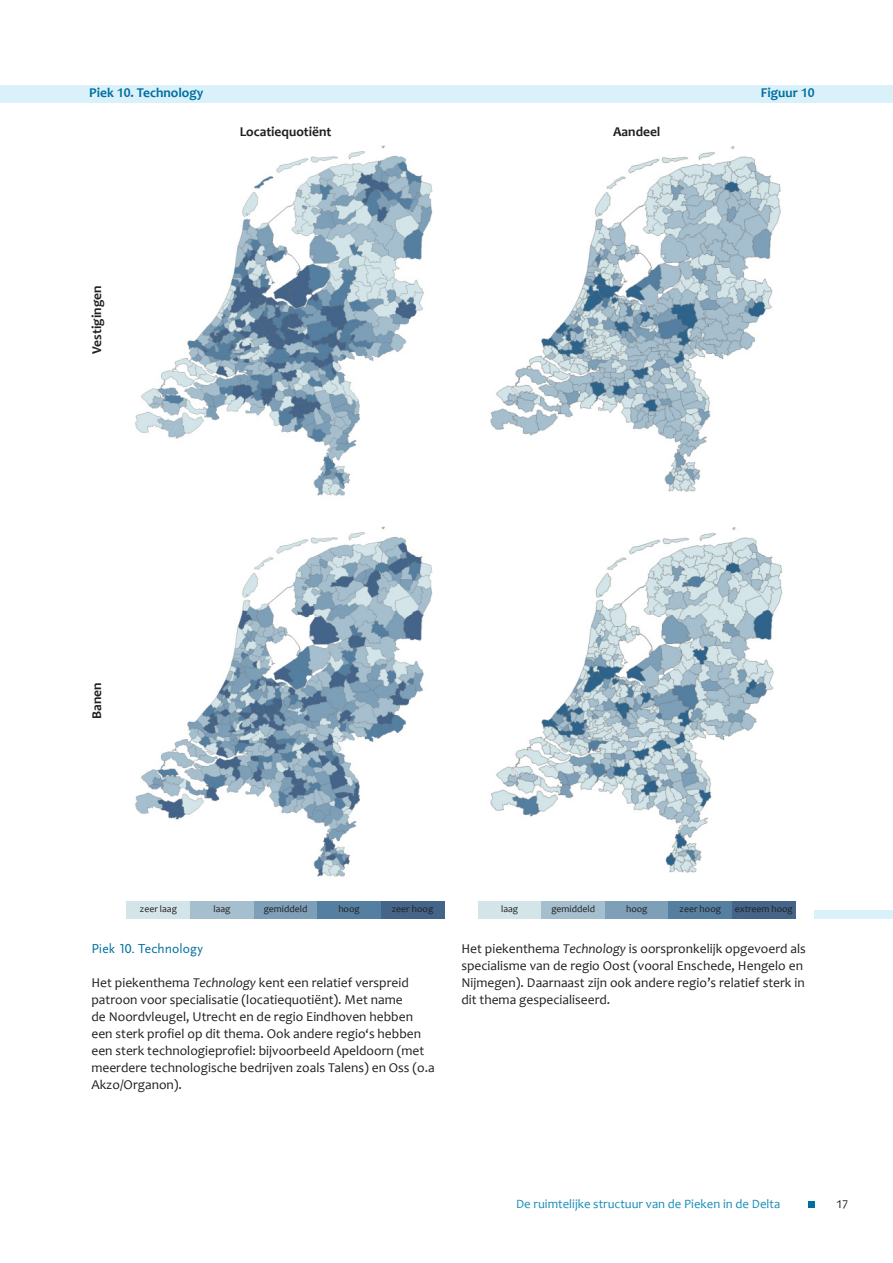
<style>
.page{position:relative;width:893px;height:1263px;background:#fff}
.page>*{position:absolute;margin:0;border:0;box-sizing:border-box;transform-origin:0 0}
.t1{font:13.5px/17px "Candara";color:#231f20}
.t2{font:700 13.5px "Candara";color:#231f20}
.t3{font:700 13.5px "Candara";color:#006fa1}
.t4{font:13.5px "Scala Sans Pro";letter-spacing:.005em;color:#006fa1}
.t5{font:12.75px "Candara";color:#188db9}
.t6{font:12px "Candara";color:#231f20}
.t7{font:9.75px "Candara";color:#231f20}
.s1{font-style:italic}
</style>
<div class="page">
<div style="left:808px;top:1201px;width:6px;height:7px;background:#006fa1"></div>
<div style="left:0;top:85px;width:893px;height:17px;background:#daf1f9"></div>
<img style="left:135px;top:145px;width:298px;height:351px">
<img style="left:490px;top:146px;width:291px;height:346px">
<img style="left:134px;top:526px;width:299px;height:351px">
<img style="left:490px;top:527px;width:293px;height:346px">
<div style="left:814px;top:910px;width:79px;height:8px;background:#daf1f9"></div>
<div style="left:127px;top:901px;width:63px;height:17px;background:#d3e5e8"></div>
<div style="left:190px;top:901px;width:64px;height:17px;background:#a5bfcf"></div>
<div style="left:254px;top:901px;width:63px;height:17px;background:#7d9fb8"></div>
<div style="left:317px;top:901px;width:64px;height:17px;background:#557fa1"></div>
<div style="left:381px;top:901px;width:63px;height:17px;background:#446589"></div>
<div style="left:478px;top:901px;width:63px;height:17px;background:#d3e5e8"></div>
<div style="left:541px;top:901px;width:64px;height:17px;background:#a5bfcf"></div>
<div style="left:605px;top:901px;width:63px;height:17px;background:#7d9fb8"></div>
<div style="left:668px;top:901px;width:64px;height:17px;background:#557fa1"></div>
<div style="left:732px;top:901px;width:64px;height:17px;background:#446589"></div>
<p class="t3" style="left:89px;top:84px;width:116px">Piek 10. Technology</p>
<p class="t3" style="left:761px;top:84px;width:55px">Figuur 10</p>
<p class="t2" style="left:88px;top:354px;width:70px;rotate:-90deg">Vestigingen</p>
<p class="t2" style="left:240px;top:123px;width:93px">Locatiequotiënt</p>
<p class="t2" style="left:613px;top:123px;width:49px">Aandeel</p>
<p class="t2" style="left:88px;top:719px;width:38px;rotate:-90deg">Banen</p>
<p class="t7" style="left:140px;top:903px;width:39px">zeer laag</p>
<p class="t7" style="left:213px;top:903px;width:19px">laag</p>
<p class="t7" style="left:264px;top:903px;width:45px">gemiddeld</p>
<p class="t7" style="left:338px;top:903px;width:23px">hoog</p>
<p class="t7" style="left:392px;top:903px;width:43px">zeer hoog</p>
<p class="t7" style="left:501px;top:903px;width:19px">laag</p>
<p class="t7" style="left:551px;top:903px;width:45px">gemiddeld</p>
<p class="t7" style="left:626px;top:903px;width:23px">hoog</p>
<p class="t7" style="left:680px;top:903px;width:43px">zeer hoog</p>
<p class="t7" style="left:735px;top:903px;width:59px">extreem hoog</p>
<p class="t4" style="left:91px;top:940px;width:113px">Piek 10. Technology</p>
<p class="t1" style="left:91px;top:973px;width:345px">Het piekenthema <span class="s1">Technology</span> kent een relatief verspreid patroon voor specialisatie (locatiequotiënt). Met name<br>de Noordvleugel, Utrecht en de regio Eindhoven hebben een sterk profiel op dit thema. Ook andere regio‘s hebben een sterk technologieprofiel: bijvoorbeeld Apeldoorn (met meerdere technologische bedrijven zoals Talens) en Oss (o.a Akzo/Organon).</p>
<p class="t1" style="left:461px;top:939px;width:346px">Het piekenthema <span class="s1">Technology</span> is oorspronkelijk opgevoerd als specialisme van de regio Oost (vooral Enschede, Hengelo en Nijmegen). Daarnaast zijn ook andere regio’s relatief sterk in dit thema gespecialiseerd.</p>
<p class="t5" style="left:516px;top:1195px;width:266px">De ruimtelijke structuur van de Pieken in de Delta</p>
<p class="t6" style="left:836px;top:1196px;width:14px">17</p>
</div>
